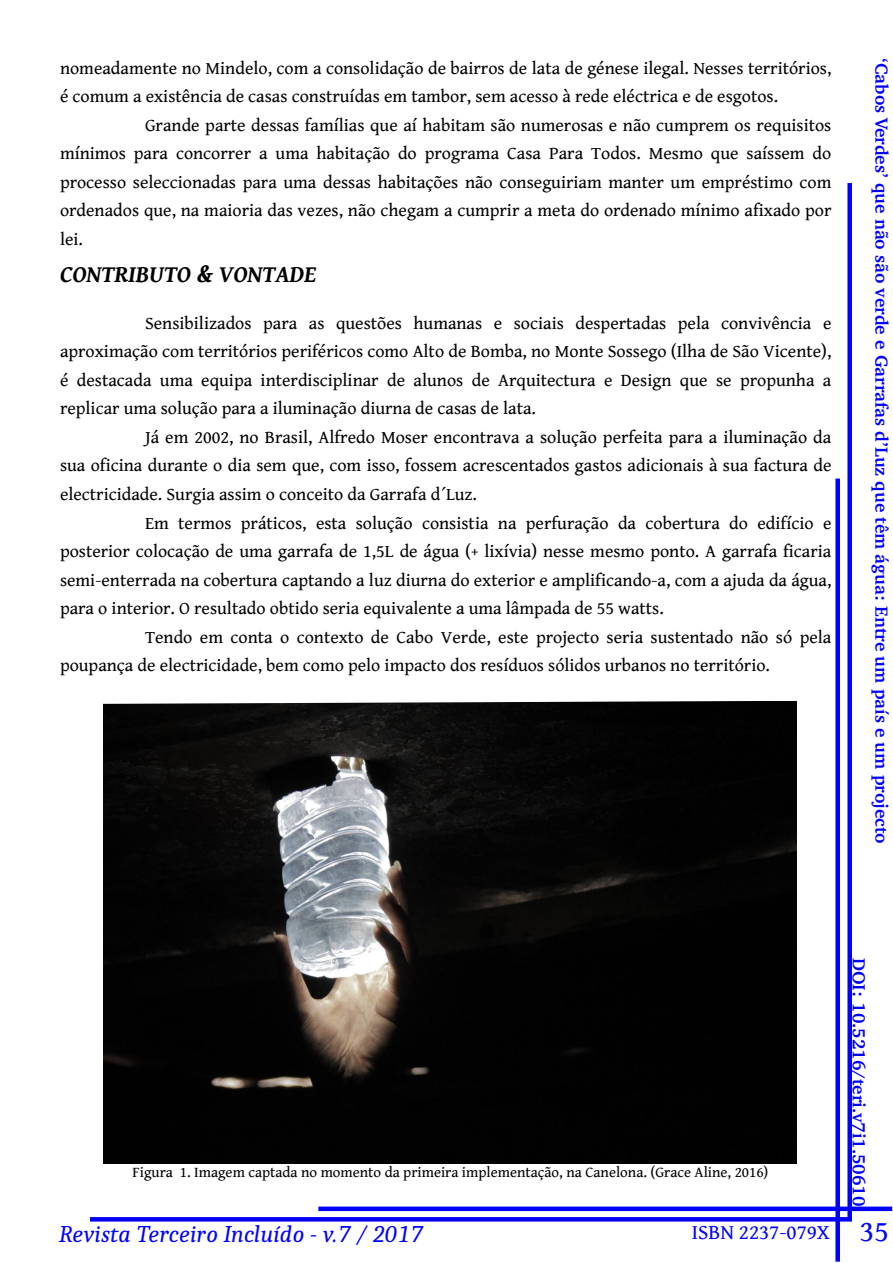
<style>
.page{position:relative;width:893px;height:1263px;background:#fff}
.page>*{position:absolute;margin:0;border:0;box-sizing:border-box;transform-origin:0 0}
.t1{font:italic 24px "Caladea";color:#00f}
.t2{font:italic 700 24px "Gentium Book Basic";color:#000}
.t3{font:21px "Gentium Book Basic";color:#00f}
.t4{font:18px "Gentium Book Basic";color:#000}
.t5{font:700 18px "Charter BT";color:#00f}
.t6{font:15px "Gentium Book Basic";color:#000}
.s1{font-size:30px}
</style>
<div class="page">
<div style="left:318px;top:1206px;width:574px;height:5px;background:#00f"></div>
<div style="left:835px;top:478px;width:5px;height:784px;background:#00f"></div>
<svg style="left:90px;top:1217px;width:757px;height:4px;background:#0404ff"></svg>
<div style="left:847px;top:183px;width:5px;height:1038px;background:#00f"></div>
<img style="left:103px;top:702px;width:693px;height:461px">
<p class="t4" style="left:60px;top:58px;width:773px">nomeadamente no Mindelo, com a consolidação de bairros de lata de génese ilegal. Nesses territórios,</p>
<p class="t4" style="left:60px;top:86px;width:719px">é comum a existência de casas construídas em tambor, sem acesso à rede eléctrica e de esgotos.</p>
<p class="t4" style="left:145px;top:115px;width:688px">Grande parte dessas famílias que aí habitam são numerosas e não cumprem os requisitos</p>
<p class="t4" style="left:60px;top:143px;width:773px">mínimos para concorrer a uma habitação do programa Casa Para Todos. Mesmo que saíssem do</p>
<p class="t4" style="left:60px;top:172px;width:773px">processo seleccionadas para uma dessas habitações não conseguiriam manter um empréstimo com</p>
<p class="t4" style="left:60px;top:200px;width:773px">ordenados que, na maioria das vezes, não chegam a cumprir a meta do ordenado mínimo afixado por</p>
<p class="t4" style="left:60px;top:229px;width:24px">lei.</p>
<h1 class="t2" style="left:60px;top:261px;width:258px">CONTRIBUTO &amp; VONTADE</h1>
<p class="t4" style="left:145px;top:313px;width:688px">Sensibilizados para as questões humanas e sociais despertadas pela convivência e</p>
<p class="t4" style="left:60px;top:342px;width:773px">aproximação com territórios periféricos como Alto de Bomba, no Monte Sossego (Ilha de São Vicente),</p>
<p class="t4" style="left:60px;top:370px;width:773px">é destacada uma equipa interdisciplinar de alunos de Arquitectura e Design que se propunha a</p>
<p class="t4" style="left:60px;top:399px;width:477px">replicar uma solução para a iluminação diurna de casas de lata.</p>
<p class="t4" style="left:145px;top:427px;width:688px">Já em 2002, no Brasil, Alfredo Moser encontrava a solução perfeita para a iluminação da</p>
<p class="t4" style="left:60px;top:456px;width:773px">sua oficina durante o dia sem que, com isso, fossem acrescentados gastos adicionais à sua factura de</p>
<p class="t4" style="left:60px;top:484px;width:418px">electricidade. Surgia assim o conceito da Garrafa d´Luz.</p>
<p class="t4" style="left:145px;top:513px;width:688px">Em termos práticos, esta solução consistia na perfuração da cobertura do edifício e</p>
<p class="t4" style="left:60px;top:541px;width:773px">posterior colocação de uma garrafa de 1,5L de água (+ lixívia) nesse mesmo ponto. A garrafa ficaria</p>
<p class="t4" style="left:60px;top:570px;width:773px">semi-enterrada na cobertura captando a luz diurna do exterior e amplificando-a, com a ajuda da água,</p>
<p class="t4" style="left:60px;top:598px;width:605px">para o interior. O resultado obtido seria equivalente a uma lâmpada de 55 watts.</p>
<p class="t4" style="left:145px;top:627px;width:688px">Tendo em conta o contexto de Cabo Verde, este projecto seria sustentado não só pela</p>
<p class="t4" style="left:60px;top:655px;width:711px">poupança de electricidade, bem como pelo impacto dos resíduos sólidos urbanos no território.</p>
<p class="t5" style="left:889px;top:58px;width:786px;rotate:90deg">‘Cabos Verdes’ que não são verde e Garrafas d’Luz que têm água: Entre um país e um projecto</p>
<p class="t6" style="left:133px;top:1164px;width:637px">Figura 1. Imagem captada no momento da primeira implementação, na Canelona. (Grace Aline, 2016)</p>
<p class="t5" style="left:866px;top:958px;width:250px;rotate:90deg">DOI: 10.5216/teri.v7i1.50610</p>
<h1 class="t1" style="left:59px;top:1219px;width:365px">Revista Terceiro Incluído - v.7 / 2017</h1>
<p class="t3" style="left:692px;top:1220px;width:199px">ISBN 2237-079X <span class="s1">35</span></p>
</div>
